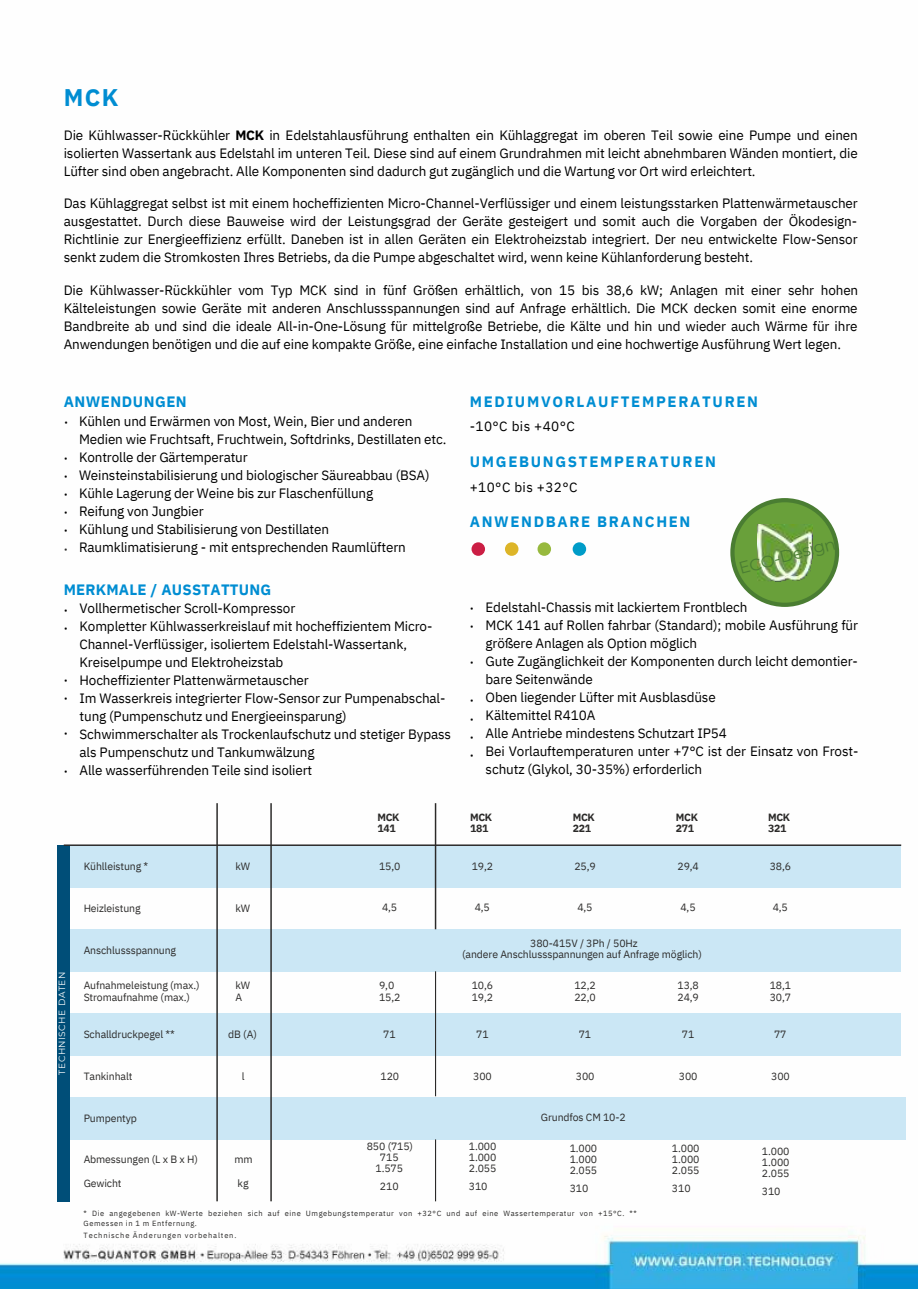
<style>
.page{position:relative;width:918px;height:1289px;background:#fff}
.page>*{position:absolute;margin:0;border:0;box-sizing:border-box;transform-origin:0 0}
.t1{font:700 24px "IBM Plex Sans";color:#008dd2}
.t2{font:16.65px "Montserrat";color:#4a7d32}
.t3{font:700 15px "IBM Plex Sans";letter-spacing:.11em;color:#008dd2}
.t4{font:700 15px "IBM Plex Sans";letter-spacing:.015em;color:#008dd2}
.t5{font:700 15px "IBM Plex Sans";letter-spacing:.035em;color:#008dd2}
.t6{font:13.5px/18px "IBM Plex Sans";letter-spacing:-.01em;color:#000}
.t7{font:700 11.4px/18.1px "IBM Plex Sans";color:#000}
.t8{font:700 11.4px "IBM Plex Sans";color:#2b2a29}
.t9{font:10.5px/11.2px "IBM Plex Sans";letter-spacing:-.01em;color:#2b2a29}
.t10{font:700 10.5px/11.4px "IBM Plex Sans";letter-spacing:-.025em;color:#2b2a29}
.t11{font:9px "Montserrat";letter-spacing:.055em;color:#fefefe}
.t12{font:7.5px/10.2px "IBM Plex Sans";letter-spacing:.075em;color:#2b2a29}
.t13{font:7.5px "IBM Plex Sans";letter-spacing:.11em;color:#2b2a29}
.s1{font-weight:700}
</style>
<div class="page">
<img style="left:0;top:498px;width:918px;height:790px">
<div style="left:472px;top:542px;width:13px;height:13px;background:#cb1e44;border-radius:50%"></div>
<div style="left:505px;top:542px;width:13px;height:13px;background:#ddb528;border-radius:50%"></div>
<div style="left:538px;top:542px;width:13px;height:13px;background:#97b93e;border-radius:50%"></div>
<div style="left:573px;top:542px;width:13px;height:13px;background:#009cc8;border-radius:50%"></div>
<div style="left:64px;top:845px;width:837px;height:42px;background:#cbe7f5"></div>
<div style="left:64px;top:1013px;width:837px;height:42px;background:#cbe7f5"></div>
<div style="left:62px;top:929px;width:839px;height:42px;background:#cbe7f5"></div>
<div style="left:64px;top:1097px;width:841px;height:42px;background:#cbe7f5"></div>
<div style="left:57px;top:845px;width:13px;height:356px;background:#004e78"></div>
<hr style="left:270px;top:803px;width:2px;height:398px;background:#2b2a29">
<hr style="left:216px;top:803px;width:2px;height:398px;background:#2b2a29">
<hr style="left:64px;top:844px;width:837px;height:1px;background:#2b2a29">
<hr style="left:435px;top:803px;width:1px;height:126px;background:#2b2a29">
<div style="left:732px;top:500px;width:105px;height:104px;background:#69a03a;border-radius:50%"></div>
<div style="left:730px;top:498px;width:109px;height:109px;border:4px solid #4a7d32;border-radius:50%"></div>
<img style="left:758px;top:524px;width:55px;height:57px">
<hr style="left:435px;top:971px;width:1px;height:125px;background:#2b2a29">
<hr style="left:435px;top:1139px;width:1px;height:62px;background:#2b2a29">
<h1 class="t1" style="left:64px;top:81px;width:56px">MCK</h1>
<p class="t6" style="left:64px;top:126px;width:796px;text-align:justify">Die Kühlwasser-Rückkühler <span class="s1">MCK</span> in Edelstahlausführung enthalten ein Kühlaggregat im oberen Teil sowie eine Pumpe und einen isolierten Wassertank aus Edelstahl im unteren Teil. Diese sind auf einem Grundrahmen mit leicht abnehmbaren Wänden montiert, die Lüfter sind oben angebracht. Alle Komponenten sind dadurch gut zugänglich und die Wartung vor Ort wird erleichtert.</p>
<p class="t6" style="left:64px;top:194px;width:796px;text-align:justify">Das Kühlaggregat selbst ist mit einem hocheffizienten Micro-Channel-Verflüssiger und einem leistungsstarken Plattenwärmetauscher ausgestattet. Durch diese Bauweise wird der Leistungsgrad der Geräte gesteigert und somit auch die Vorgaben der Ökodesign-Richtlinie zur Energieeffizienz erfüllt. Daneben ist in allen Geräten ein Elektroheizstab integriert. Der neu entwickelte Flow-Sensor senkt zudem die Stromkosten Ihres Betriebs, da die Pumpe abgeschaltet wird, wenn keine Kühlanforderung besteht.</p>
<p class="t6" style="left:64px;top:280px;width:796px;text-align:justify">Die Kühlwasser-Rückkühler vom Typ MCK sind in fünf Größen erhältlich, von 15 bis 38,6 kW; Anlagen mit einer sehr hohen Kälteleistungen sowie Geräte mit anderen Anschlussspannungen sind auf Anfrage erhältlich. Die MCK decken somit eine enorme Bandbreite ab und sind die ideale All-in-One-Lösung für mittelgroße Betriebe, die Kälte und hin und wieder auch Wärme für ihre Anwendungen benötigen und die auf eine kompakte Größe, eine einfache Installation und eine hochwertige Ausführung Wert legen.</p>
<p class="t5" style="left:64px;top:391px;width:125px">ANWENDUNGEN</p>
<p class="t3" style="left:470px;top:391px;width:290px">MEDIUMVORLAUFTEMPERATUREN</p>
<p class="t7" style="left:64px;top:413px;width:6px">·</p>
<p class="t7" style="left:64px;top:448px;width:6px;text-align:justify">· · · · ·</p>
<p class="t8" style="left:64px;top:541px;width:6px">·</p>
<p class="t6" style="left:79px;top:411px;width:369px">Kühlen und Erwärmen von Most, Wein, Bier und anderen Medien wie Fruchtsaft, Fruchtwein, Softdrinks, Destillaten etc.<br>Kontrolle der Gärtemperatur<br>Weinsteinstabilisierung und biologischer Säureabbau (BSA)<br>Kühle Lagerung der Weine bis zur Flaschenfüllung<br>Reifung von Jungbier<br>Kühlung und Stabilisierung von Destillaten Raumklimatisierung - mit entsprechenden Raumlüftern</p>
<p class="t6" style="left:470px;top:417px;width:106px">-10°C bis +40°C</p>
<p class="t3" style="left:470px;top:452px;width:248px">UMGEBUNGSTEMPERATUREN</p>
<p class="t6" style="left:470px;top:477px;width:109px">+10°C bis +32°C</p>
<p class="t3" style="left:470px;top:511px;width:222px">ANWENDBARE BRANCHEN</p>
<p class="t4" style="left:64px;top:579px;width:209px">MERKMALE / AUSSTATTUNG</p>
<p class="t2" style="left:737px;top:558px;width:101px;rotate:-15deg">ECO-Design</p>
<p class="t7" style="left:64px;top:600px;width:6px">· ·</p>
<p class="t7" style="left:64px;top:670px;width:6px">· ·</p>
<p class="t7" style="left:64px;top:723px;width:6px">·</p>
<p class="t7" style="left:64px;top:761px;width:6px">·</p>
<p class="t6" style="left:80px;top:598px;width:373px">Vollhermetischer Scroll-Kompressor<br>Kompletter Kühlwasserkreislauf mit hocheffizientem Micro-Channel-Verflüssiger, isoliertem Edelstahl-Wassertank, Kreiselpumpe und Elektroheizstab<br>Hocheffizienter Plattenwärmetauscher<br>Im Wasserkreis integrierter Flow-Sensor zur Pumpenabschal&shy;tung (Pumpenschutz und Energieeinsparung)<br>Schwimmerschalter als Trockenlaufschutz und stetiger Bypass als Pumpenschutz und Tankumwälzung<br>Alle wasserführenden Teile sind isoliert</p>
<p class="t7" style="left:470px;top:598px;width:6px">· ·</p>
<p class="t7" style="left:470px;top:652px;width:6px">·</p>
<p class="t7" style="left:470px;top:691px;width:6px;text-align:justify">· · · ·</p>
<p class="t6" style="left:486px;top:598px;width:374px">Edelstahl-Chassis mit lackiertem Frontblech<br>MCK 141 auf Rollen fahrbar (Standard); mobile Ausführung für größere Anlagen als Option möglich<br>Gute Zugänglichkeit der Komponenten durch leicht demontier&shy;bare Seitenwände<br>Oben liegender Lüfter mit Ausblasdüse<br>Kältemittel R410A<br>Alle Antriebe mindestens Schutzart IP54<br>Bei Vorlauftemperaturen unter +7°C ist der Einsatz von Frost&shy;schutz (Glykol, 30-35%) erforderlich</p>
<p class="t11" style="left:56px;top:1074px;width:104px;rotate:-90deg">TECHNISCHE DATEN</p>
<p class="t10" style="left:377px;top:811px;width:24px">MCK<br>141</p>
<p class="t10" style="left:470px;top:811px;width:24px">MCK<br>181</p>
<p class="t10" style="left:573px;top:811px;width:24px">MCK<br>221</p>
<p class="t10" style="left:676px;top:811px;width:24px">MCK<br>271</p>
<p class="t10" style="left:768px;top:811px;width:24px">MCK<br>321</p>
<p class="t9" style="left:84px;top:860px;width:66px">Kühlleistung *</p>
<p class="t9" style="left:84px;top:902px;width:58px">Heizleistung</p>
<p class="t9" style="left:236px;top:860px;width:16px">kW</p>
<p class="t9" style="left:236px;top:902px;width:16px">kW</p>
<p class="t9" style="left:379px;top:860px;width:23px">15,0</p>
<p class="t9" style="left:382px;top:900px;width:17px">4,5</p>
<p class="t9" style="left:472px;top:860px;width:23px">19,2</p>
<p class="t9" style="left:475px;top:900px;width:17px">4,5</p>
<p class="t9" style="left:574px;top:860px;width:23px">25,9</p>
<p class="t9" style="left:577px;top:900px;width:17px">4,5</p>
<p class="t9" style="left:677px;top:860px;width:23px">29,4</p>
<p class="t9" style="left:680px;top:900px;width:17px">4,5</p>
<p class="t9" style="left:770px;top:860px;width:23px">38,6</p>
<p class="t9" style="left:773px;top:900px;width:17px">4,5</p>
<p class="t9" style="left:84px;top:944px;width:94px">Anschlussspannung</p>
<p class="t9" style="left:84px;top:979px;width:117px">Aufnahmeleistung (max.)<br>Stromaufnahme (max.)</p>
<p class="t9" style="left:236px;top:979px;width:16px">kW<br>A</p>
<p class="t9" style="left:379px;top:979px;width:23px">9,0<br>15,2</p>
<p class="t9" style="left:462px;top:937px;width:241px;text-align:center">380-415V / 3Ph / 50Hz<br>(andere Anschlussspannungen auf Anfrage möglich)</p>
<p class="t9" style="left:472px;top:979px;width:23px">10,6<br>19,2</p>
<p class="t9" style="left:574px;top:979px;width:23px">12,2<br>22,0</p>
<p class="t9" style="left:677px;top:979px;width:23px">13,8<br>24,9</p>
<p class="t9" style="left:770px;top:979px;width:23px">18,1<br>30,7</p>
<p class="t9" style="left:84px;top:1028px;width:93px">Schalldruckpegel **</p>
<p class="t9" style="left:228px;top:1028px;width:30px">dB (A)</p>
<p class="t9" style="left:383px;top:1028px;width:14px">71</p>
<p class="t9" style="left:476px;top:1028px;width:14px">71</p>
<p class="t9" style="left:579px;top:1028px;width:14px">71</p>
<p class="t9" style="left:682px;top:1028px;width:14px">71</p>
<p class="t9" style="left:774px;top:1028px;width:14px">77</p>
<p class="t9" style="left:84px;top:1070px;width:50px">Tankinhalt</p>
<p class="t9" style="left:84px;top:1112px;width:55px">Pumpentyp</p>
<p class="t9" style="left:242px;top:1070px;width:4px">l</p>
<p class="t9" style="left:381px;top:1070px;width:20px">120</p>
<p class="t9" style="left:473px;top:1070px;width:20px">300</p>
<p class="t9" style="left:576px;top:1070px;width:20px">300</p>
<p class="t9" style="left:541px;top:1110px;width:86px">Grundfos CM 10-2</p>
<p class="t9" style="left:679px;top:1070px;width:20px">300</p>
<p class="t9" style="left:771px;top:1070px;width:20px">300</p>
<p class="t9" style="left:84px;top:1153px;width:116px">Abmessungen (L x B x H)</p>
<p class="t9" style="left:84px;top:1176px;width:39px">Gewicht</p>
<p class="t9" style="left:234px;top:1153px;width:20px">mm</p>
<p class="t9" style="left:238px;top:1176px;width:12px">kg</p>
<p class="t9" style="left:367px;top:1139px;width:48px;text-align:center">850 (715)<br>715<br>1.575</p>
<p class="t9" style="left:380px;top:1180px;width:20px">210</p>
<p class="t9" style="left:469px;top:1139px;width:29px;text-align:justify">1.000<br>1.000<br>2.055</p>
<p class="t9" style="left:469px;top:1180px;width:20px">310</p>
<p class="t9" style="left:570px;top:1142px;width:29px;text-align:justify">1.000<br>1.000<br>2.055</p>
<p class="t9" style="left:570px;top:1182px;width:20px">310</p>
<p class="t9" style="left:672px;top:1142px;width:29px;text-align:justify">1.000<br>1.000<br>2.055</p>
<p class="t9" style="left:672px;top:1182px;width:20px">310</p>
<p class="t9" style="left:762px;top:1144px;width:29px;text-align:justify">1.000<br>1.000<br>2.055</p>
<p class="t9" style="left:762px;top:1185px;width:20px">310</p>
<p class="t12" style="left:84px;top:1207px;width:555px">* Die angegebenen kW-Werte beziehen sich auf eine Umgebungstemperatur von +32°C und auf eine Wassertemperatur von +15°C. **<br>Gemessen in 1 m Entfernung.</p>
<p class="t13" style="left:84px;top:1230px;width:154px">Technische Änderungen vorbehalten.</p>
</div>
